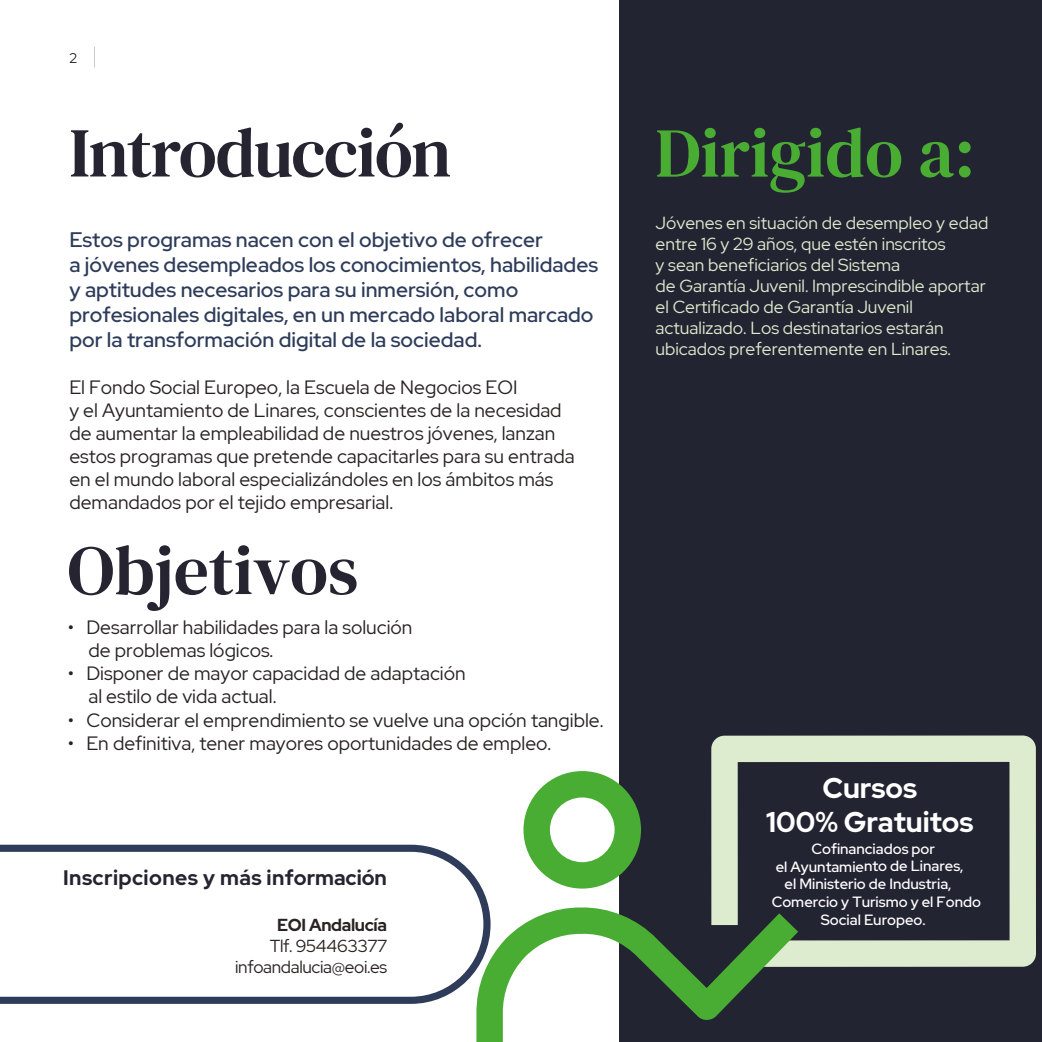
<style>
.page{position:relative;width:1042px;height:1042px;background:#fff}
.page>*{position:absolute;margin:0;border:0;box-sizing:border-box;transform-origin:0 0}
.t1{font:69.83px "DM Serif Text";letter-spacing:-.02em;color:#272431}
.t2{font:69.83px "DM Serif Text";color:#4aad33}
.t3{font:69.83px "DM Serif Text";color:#272431}
.t4{font:700 28.53px/34.3px "Red Hat Display";color:#fff;text-align:center}
.t5{font:500 21px/25.2px "Red Hat Display";color:#2e3c5a}
.t6{font:700 21px "Red Hat Display";letter-spacing:.02em;color:#272431}
.t7{font:19.25px/23.1px "Red Hat Display";color:#282122}
.t8{font:17.5px/21px "Red Hat Display";color:#ddebce}
.t9{font:17.32px/20.8px "Red Hat Display";letter-spacing:-.02em;color:#2a2323;text-align:right}
.t10{font:700 17.32px "Red Hat Display";letter-spacing:-.02em;color:#2a2323}
.t11{font:500 14.88px "Red Hat Display";color:#fff}
.t12{font:14px "Red Hat Display";color:#282122}
</style>
<div class="page">
<div style="left:619px;top:0;width:423px;height:1042px;background:#232432"></div>
<svg style="left:711px;top:735px;width:325px;height:232px"></svg>
<svg style="left:476px;top:907px;width:322px;height:135px"></svg>
<svg style="left:523px;top:771px;width:118px;height:117px"></svg>
<svg style="left:0;top:844px;width:490px;height:160px"></svg>
<p class="t12" style="left:69px;top:49px;width:9px">2</p>
<h1 class="t1" style="left:69px;top:112px;width:383px">Introducción</h1>
<p class="t5" style="left:69px;top:226px;width:530px">Estos programas nacen con el objetivo de ofrecer<br>a jóvenes desempleados los conocimientos, habilidades y aptitudes necesarios para su inmersión, como profesionales digitales, en un mercado laboral marcado por la transformación digital de la sociedad.</p>
<p class="t7" style="left:69px;top:375px;width:507px">El Fondo Social Europeo, la Escuela de Negocios EOI<br>y el Ayuntamiento de Linares, conscientes de la necesidad de aumentar la empleabilidad de nuestros jóvenes, lanzan estos programas que pretende capacitarles para su entrada en el mundo laboral especializándoles en los ámbitos más demandados por el tejido empresarial.</p>
<h1 class="t3" style="left:68px;top:530px;width:292px">Objetivos</h1>
<p class="t7" style="left:88px;top:615px;width:326px;text-indent:-21px">• Desarrollar habilidades para la solución de problemas lógicos.</p>
<p class="t7" style="left:88px;top:661px;width:379px;text-indent:-21px">• Disponer de mayor capacidad de adaptación al estilo de vida actual.</p>
<p class="t7" style="left:68px;top:708px;width:537px">• Considerar el emprendimiento se vuelve una opción tangible.</p>
<p class="t7" style="left:68px;top:731px;width:485px">• En definitiva, tener mayores oportunidades de empleo.</p>
<p class="t6" style="left:63px;top:864px;width:325px">Inscripciones y más información</p>
<p class="t10" style="left:277px;top:914px;width:111px">EOI Andalucía</p>
<p class="t9" style="left:235px;top:935px;width:154px">Tlf. 954463377 infoandalucia@eoi.es</p>
<h1 class="t2" style="left:655px;top:112px;width:321px">Dirigido a:</h1>
<p class="t8" style="left:655px;top:212px;width:334px">Jóvenes en situación de desempleo y edad entre 16 y 29 años, que estén inscritos<br>y sean beneficiarios del Sistema<br>de Garantía Juvenil. Imprescindible aportar el Certificado de Garantía Juvenil actualizado. Los destinatarios estarán ubicados preferentemente en Linares.</p>
<h2 class="t4" style="left:766px;top:770px;width:209px">Cursos<br>100% Gratuitos</h2>
<p class="t11" style="left:811px;top:839px;width:125px">Cofinanciados por</p>
<p class="t11" style="left:776px;top:856px;width:189px">el Ayuntamiento de Linares,</p>
<p class="t11" style="left:784px;top:874px;width:168px">el Ministerio de Industria,</p>
<p class="t11" style="left:772px;top:892px;width:211px">Comercio y Turismo y el Fondo</p>
<p class="t11" style="left:821px;top:910px;width:106px">Social Europeo.</p>
</div>
